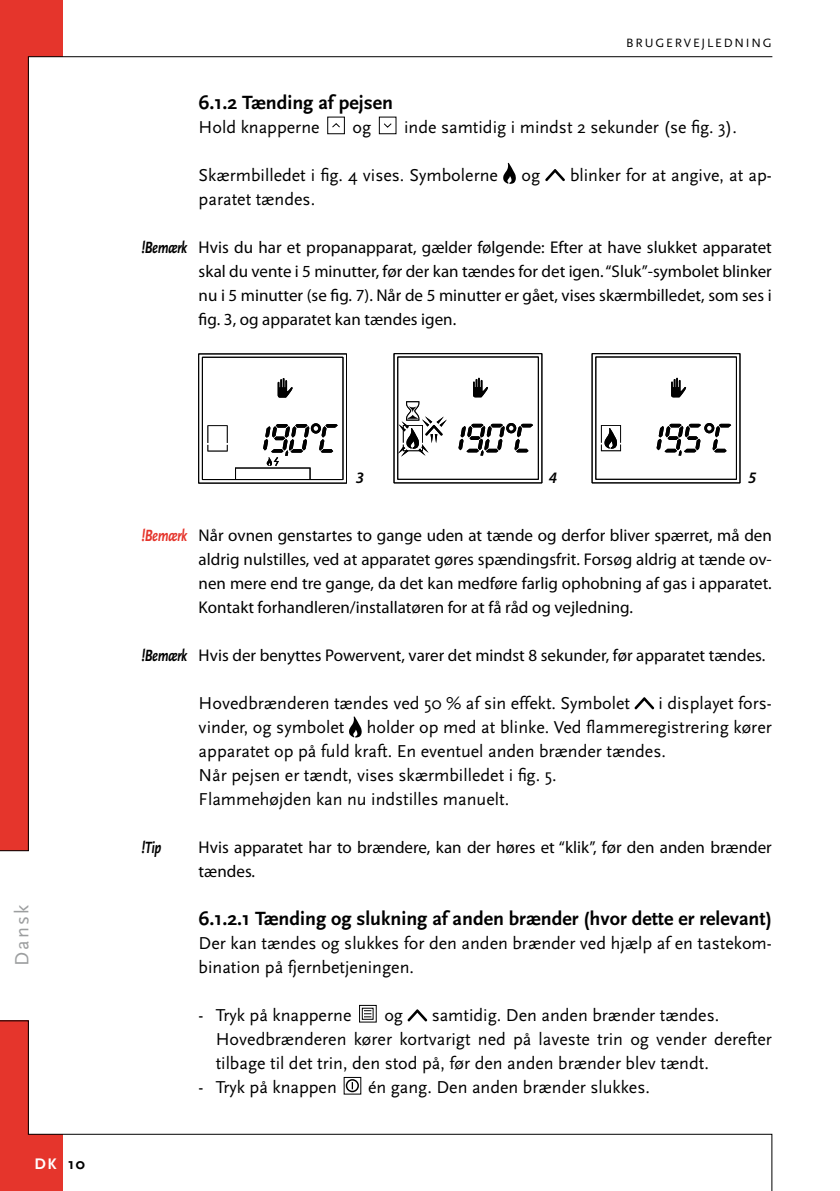
<style>
.page{position:relative;width:840px;height:1191px;background:#fff}
.page>*{position:absolute;margin:0;border:0;box-sizing:border-box;transform-origin:0 0}
.t1{font:700 20px "Scala Sans";color:#000}
.t2{font:20px "Scala Sans";letter-spacing:.105em;color:#9c9e9f}
.t3{font:18px/24px "Scala Sans";color:#000}
.t4{font:17px/24px "Myriad Pro";color:#000;text-align:justify}
.t5{font:italic 700 17px "Scala Sans";color:#000;scale:.77 1}
.t6{font:italic 600 16px "Myriad Pro";color:#000}
.t7{font:700 16px "Scala Sans";color:#000}
.t8{font:700 16px "Scala Sans";color:#fff}
.t9{font:12.6px "Scala Sans";letter-spacing:.145em;color:#000}
.s1{font-family:"Scala Sans";font-weight:700;font-style:italic}
.s2{font-family:"Scala Sans";font-weight:700;font-style:italic;color:#e5352c}
</style>
<div class="page">
<svg style="left:0;top:57px;width:29px;height:794px;background:#dc332a"></svg>
<svg style="left:0;top:1020px;width:29px;height:114px;background:#db322a"></svg>
<div style="left:327px;top:117px;width:17px;height:17px;border:1px solid #000"></div>
<svg style="left:332px;top:123px;width:8px;height:5px"></svg>
<div style="left:379px;top:117px;width:17px;height:17px;border:1px solid #000"></div>
<svg style="left:384px;top:123px;width:8px;height:5px"></svg>
<svg style="left:503px;top:163px;width:13px;height:21px"></svg>
<svg style="left:545px;top:169px;width:19px;height:12px"></svg>
<svg style="left:634px;top:697px;width:19px;height:12px"></svg>
<svg style="left:349px;top:716px;width:13px;height:21px"></svg>
<div style="left:359px;top:1005px;width:17px;height:17px;border:1px solid #000"></div>
<svg style="left:364px;top:1010px;width:7px;height:7px"></svg>
<svg style="left:407px;top:1009px;width:20px;height:12px"></svg>
<div style="left:343px;top:1077px;width:18px;height:17px;border:1px solid #000"></div>
<div style="left:345px;top:1079px;width:14px;height:13px;border:1px solid #000;border-radius:50%"></div>
<svg style="left:351px;top:1082px;width:2px;height:7px"></svg>
<svg style="left:704px;top:423px;width:10px;height:10px"></svg>
<svg style="left:671px;top:378px;width:14px;height:19px"></svg>
<svg style="left:706px;top:424px;width:24px;height:28px"></svg>
<svg style="left:656px;top:424px;width:44px;height:31px"></svg>
<svg style="left:600px;top:425px;width:20px;height:26px"></svg>
<div style="left:591px;top:353px;width:148px;height:130px;border:1px solid #000"></div>
<svg style="left:277px;top:378px;width:15px;height:20px"></svg>
<svg style="left:207px;top:425px;width:20px;height:26px"></svg>
<svg style="left:235px;top:424px;width:102px;height:54px"></svg>
<div style="left:202px;top:357px;width:141px;height:123px;border:1px solid #000"></div>
<div style="left:198px;top:353px;width:148px;height:130px;border:1px solid #000"></div>
<svg style="left:473px;top:378px;width:15px;height:19px"></svg>
<svg style="left:458px;top:424px;width:75px;height:31px"></svg>
<div style="left:393px;top:353px;width:149px;height:130px;border:1px solid #000"></div>
<svg style="left:398px;top:401px;width:48px;height:56px"></svg>
<div style="left:0;top:1134px;width:62px;height:57px;background:#e5352c"></div>
<div style="left:0;top:0;width:62px;height:57px;background:#e5352c"></div>
<hr style="left:28px;top:56px;width:743px;height:1px;background:#000">
<svg style="left:28px;top:1133px;width:744px;height:58px"></svg>
<p class="t9" style="left:626px;top:36px;width:147px">BRUGERVEJLEDNING</p>
<p class="t1" style="left:198px;top:92px;width:196px">6.1.2 Tænding af pejsen</p>
<p class="t3" style="left:198px;top:116px;width:122px">Hold knapperne</p>
<p class="t3" style="left:352px;top:116px;width:20px">og</p>
<p class="t3" style="left:404px;top:116px;width:334px">inde samtidig i mindst 2 sekunder (se fig. 3).</p>
<p class="t3" style="left:198px;top:164px;width:301px">Skærmbilledet i fig. 4 vises. Symbolerne</p>
<p class="t3" style="left:521px;top:164px;width:20px">og</p>
<p class="t3" style="left:569px;top:164px;width:203px">blinker for at angive, at ap-</p>
<p class="t3" style="left:198px;top:188px;width:118px">paratet tændes.</p>
<p class="t4" style="left:198px;top:235px;width:574px;text-indent:-57px"><span class="s1">!Bemærk</span> Hvis du har et propanapparat, gælder følgende: Efter at have slukket apparatet skal du vente i 5 minutter, før der kan tændes for det igen. “Sluk”-symbolet blinker nu i 5 minutter (se fig. 7). Når de 5 minutter er gået, vises skærmbilledet, som ses i fig. 3, og apparatet kan tændes igen.</p>
<p class="t2" style="left:11px;top:966px;width:63px;rotate:-90deg">Dansk</p>
<p class="t8" style="left:35px;top:1154px;width:24px">DK</p>
<p class="t7" style="left:68px;top:1154px;width:18px">10</p>
<p class="t6" style="left:355px;top:468px;width:10px">3</p>
<p class="t6" style="left:548px;top:468px;width:10px">4</p>
<p class="t6" style="left:747px;top:468px;width:10px">5</p>
<p class="t4" style="left:198px;top:523px;width:574px;text-indent:-57px"><span class="s2">!Bemærk</span> Når ovnen genstartes to gange uden at tænde og derfor bliver spærret, må den aldrig nulstilles, ved at apparatet gøres spændingsfrit. Forsøg aldrig at tænde ov&shy;nen mere end tre gange, da det kan medføre farlig ophobning af gas i apparatet.<br>Kontakt forhandleren/installatøren for at få råd og vejledning.</p>
<p class="t4" style="left:142px;top:643px;width:624px"><span class="s1">!Bemærk</span> Hvis der benyttes Powervent, varer det mindst 8 sekunder, før apparatet tændes.</p>
<p class="t3" style="left:198px;top:692px;width:433px">Hovedbrænderen tændes ved 50 % af sin effekt. Symbolet</p>
<p class="t3" style="left:198px;top:692px;width:574px;text-indent:459px">i displayet fors&shy;vinder, og symbolet holder op med at blinke. Ved flammeregistrering kører apparatet op på fuld kraft. En eventuel anden brænder tændes.<br>Når pejsen er tændt, vises skærmbilledet i fig. 5.<br>Flammehøjden kan nu indstilles manuelt.</p>
<p class="t5" style="left:142px;top:838px;width:27px">!Tip</p>
<p class="t4" style="left:198px;top:835px;width:574px">Hvis apparatet har to brændere, kan der høres et “klik”, før den anden brænder tændes.</p>
<p class="t1" style="left:198px;top:908px;width:574px">6.1.2.1 Tænding og slukning af anden brænder (hvor dette er relevant)</p>
<p class="t3" style="left:198px;top:932px;width:574px">Der kan tændes og slukkes for den anden brænder ved hjælp af en tastekom&shy;bination på fjernbetjeningen.</p>
<p class="t3" style="left:198px;top:1004px;width:154px">- Tryk på knapperne</p>
<p class="t3" style="left:384px;top:1004px;width:20px">og</p>
<p class="t3" style="left:215px;top:1004px;width:557px;text-indent:216px">samtidig. Den anden brænder tændes.<br>Hovedbrænderen kører kortvarigt ned på laveste trin og vender derefter tilbage til det trin, den stod på, før den anden brænder blev tændt.</p>
<p class="t3" style="left:198px;top:1076px;width:140px">- Tryk på knappen</p>
<p class="t3" style="left:368px;top:1076px;width:283px">én gang. Den anden brænder slukkes.</p>
</div>
